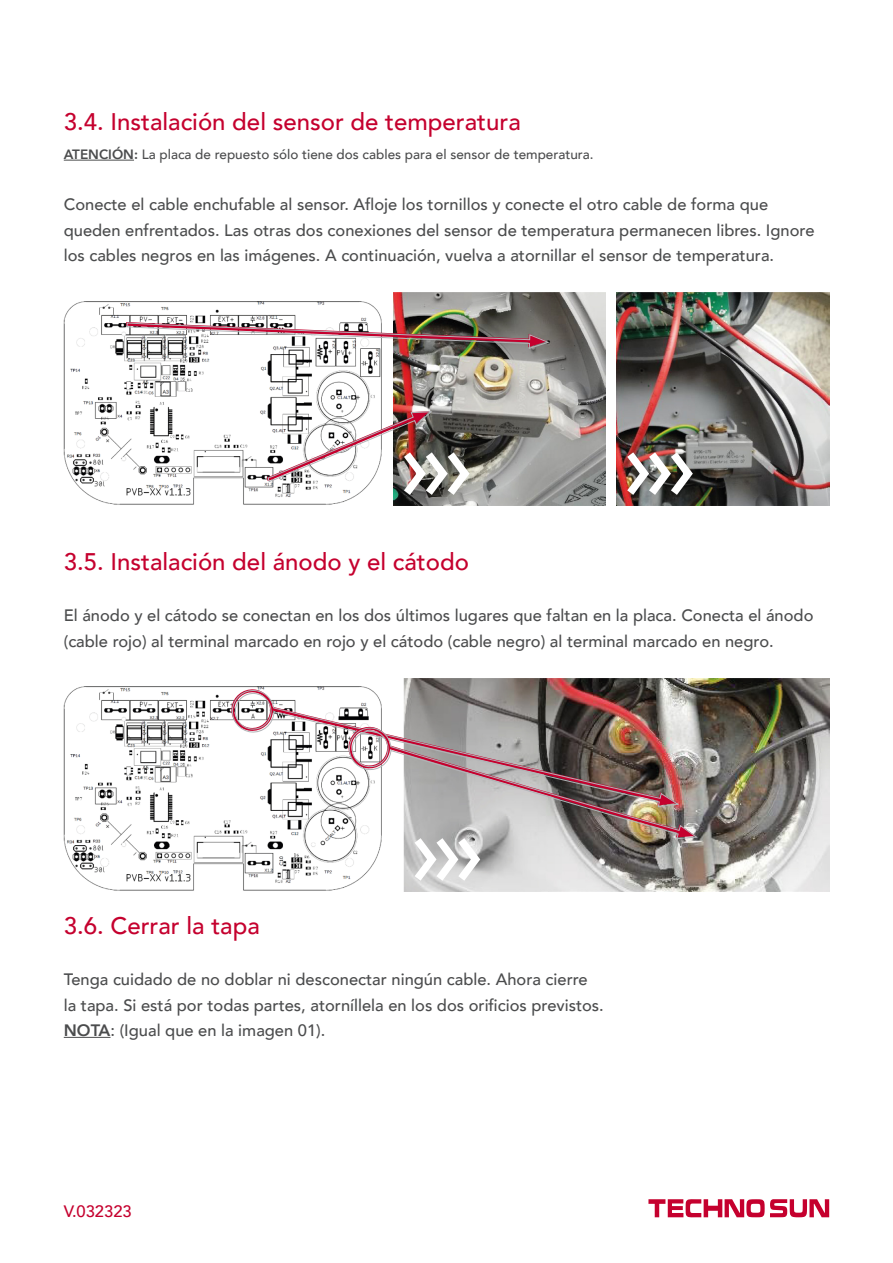
<style>
.page{position:relative;width:893px;height:1263px;background:#fff}
.page>*{position:absolute;margin:0;border:0;box-sizing:border-box;transform-origin:0 0}
.t1{font:500 24px "Avenir";color:#c5002e}
.t2{font:500 16.5px/25.5px "Avenir";color:#4b4c4d}
.t3{font:500 16.5px "Avenir";color:#c5002e}
.t4{font:500 13.5px "Avenir";color:#4b4c4d}
.s1{font-weight:800}
</style>
<div class="page">
<svg style="left:648px;top:1199px;width:181px;height:18px"></svg>
<hr style="left:64px;top:160px;width:70px;height:1px;background:#4b4c4d">
<hr style="left:64px;top:1037px;width:47px;height:1px;background:#4b4c4d">
<img style="left:64px;top:301px;width:318px;height:204px">
<img style="left:617px;top:293px;width:212px;height:212px">
<img style="left:393px;top:293px;width:213px;height:212px">
<img style="left:126px;top:322px;width:424px;height:27px">
<img style="left:267px;top:411px;width:207px;height:92px">
<img style="left:620px;top:444px;width:77px;height:59px">
<img style="left:404px;top:679px;width:425px;height:212px">
<img style="left:64px;top:686px;width:304px;height:205px">
<svg style="left:231px;top:689px;width:448px;height:119px"></svg>
<img style="left:347px;top:725px;width:350px;height:164px">
<p class="t1" style="left:64px;top:101px;width:459px">3.4. Instalación del sensor de temperatura</p>
<p class="t4" style="left:64px;top:143px;width:531px"><span class="s1">ATENCIÓN:</span> La placa de repuesto sólo tiene dos cables para el sensor de temperatura.</p>
<p class="t2" style="left:64px;top:191px;width:752px">Conecte el cable enchufable al sensor. Afloje los tornillos y conecte el otro cable de forma que queden enfrentados. Las otras dos conexiones del sensor de temperatura permanecen libres. Ignore los cables negros en las imágenes. A continuación, vuelva a atornillar el sensor de temperatura.</p>
<p class="t1" style="left:64px;top:541px;width:407px">3.5. Instalación del ánodo y el cátodo</p>
<p class="t2" style="left:64px;top:602px;width:751px">El ánodo y el cátodo se conectan en los dos últimos lugares que faltan en la placa. Conecta el ánodo (cable rojo) al terminal marcado en rojo y el cátodo (cable negro) al terminal marcado en negro.</p>
<p class="t1" style="left:64px;top:905px;width:198px">3.6. Cerrar la tapa</p>
<p class="t2" style="left:64px;top:966px;width:542px">Tenga cuidado de no doblar ni desconectar ningún cable. Ahora cierre la tapa. Si está por todas partes, atorníllela en los dos orificios previstos.</p>
<p class="t2" style="left:64px;top:1017px;width:263px"><span class="s1">NOTA</span>: (Igual que en la imagen 01).</p>
<p class="t3" style="left:64px;top:1197px;width:69px">V.032323</p>
</div>
